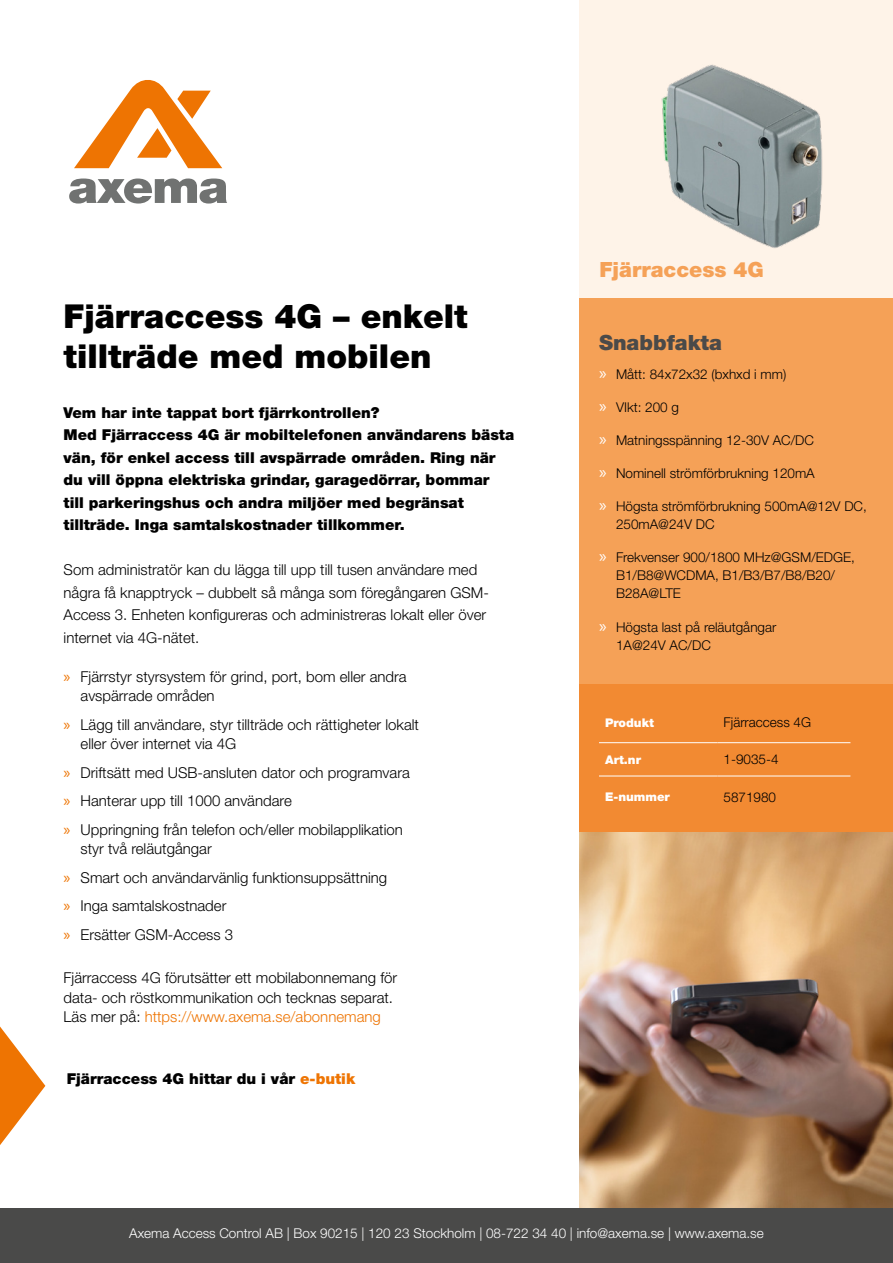
<style>
.page{position:relative;width:893px;height:1263px;background:#fff}
.page>*{position:absolute;margin:0;border:0;box-sizing:border-box;transform-origin:0 0}
.t1{font:900 33px/39.6px "Helvetica Neue LT Std";color:#000}
.t2{font:900 21px "Helvetica Neue LT Std";color:#f5a157}
.t3{font:900 21px "Helvetica Neue LT Std";color:#4a4a49}
.t4{font:300 15px/28.5px "Helvetica Neue LT Std";color:#000}
.t5{font:900 15px/22.5px "Helvetica Neue LT Std";color:#000}
.t6{font:300 13.5px/18px "Helvetica Neue LT Std";color:#000}
.t7{font:300 13.5px "Helvetica Neue LT Std";color:#fff}
.t8{font:900 12px "Helvetica Neue LT Std";color:#fff}
.s1{font-family:"Myriad Pro";font-weight:400;font-size:16.5px;color:#ee7402}
.s2{color:#ee7402}
.s3{font-family:"Myriad Pro";font-weight:400;font-size:18px;color:#fff}
</style>
<div class="page">
<div style="left:579px;top:0;width:314px;height:322px;background:#fef3e8"></div>
<img style="left:579px;top:832px;width:314px;height:377px">
<div style="left:579px;top:684px;width:314px;height:148px;background:#f28a32"></div>
<div style="left:0;top:1209px;width:893px;height:54px;background:#4a4a49"></div>
<svg style="left:69px;top:178px;width:158px;height:26px"></svg>
<svg style="left:74px;top:80px;width:148px;height:88px"></svg>
<hr style="left:599px;top:742px;width:119px;height:1px;background:#fff">
<hr style="left:718px;top:742px;width:132px;height:1px;background:#fff">
<hr style="left:599px;top:776px;width:119px;height:1px;background:#fff">
<hr style="left:718px;top:776px;width:132px;height:1px;background:#fff">
<svg style="left:0;top:1026px;width:45px;height:119px"></svg>
<img style="left:661px;top:64px;width:162px;height:184px">
<div style="left:579px;top:298px;width:314px;height:386px;background:#f5a157"></div>
<h1 class="t1" style="left:64px;top:296px;width:406px">Fjärraccess 4G – enkelt tillträde med mobilen</h1>
<p class="t5" style="left:64px;top:401px;width:452px">Vem har inte tappat bort fjärrkontrollen?<br>Med Fjärraccess 4G är mobiltelefonen användarens bästa vän, för enkel access till avspärrade områden. Ring när du vill öppna elektriska grindar, garagedörrar, bommar<br>till parkeringshus och andra miljöer med begränsat tillträde. Inga samtalskostnader tillkommer.</p>
<p class="t4" style="left:64px;top:558px;width:427px;line-height:22.5px">Som administratör kan du lägga till upp till tusen användare med några få knapptryck – dubbelt så många som föregångaren GSM-Access 3. Enheten konfigureras och administreras lokalt eller över internet via 4G-nätet.</p>
<p class="t4" style="left:81px;top:666px;width:328px;line-height:19.5px;text-indent:-17px"><span class="s1">»</span> Fjärrstyr styrsystem för grind, port, bom eller andra avspärrade områden</p>
<p class="t4" style="left:81px;top:714px;width:340px;line-height:19.5px;text-indent:-17px"><span class="s1">»</span> Lägg till användare, styr tillträde och rättigheter lokalt eller över internet via 4G</p>
<p class="t4" style="left:64px;top:758px;width:348px"><span class="s1">»</span> Driftsätt med USB-ansluten dator och programvara <span class="s1">»</span> Hanterar upp till 1000 användare<br><span class="s1">»</span> Uppringning från telefon och/eller mobilapplikation</p>
<p class="t4" style="left:64px;top:834px;width:325px;text-indent:17px">styr två reläutgångar<br><span class="s1">»</span> Smart och användarvänlig funktionsuppsättning <span class="s1">»</span> Inga samtalskostnader<br><span class="s1">»</span> Ersätter GSM-Access 3</p>
<p class="t4" style="left:64px;top:968px;width:335px;line-height:19.5px">Fjärraccess 4G förutsätter ett mobilabonnemang för data- och röstkommunikation och tecknas separat.<br>Läs mer på: <span class="s2">https://www.axema.se/abonnemang</span></p>
<p class="t5" style="left:67px;top:1067px;width:290px">Fjärraccess 4G hittar du i vår <span class="s2">e-butik</span></p>
<h2 class="t2" style="left:599px;top:257px;width:166px">Fjärraccess 4G</h2>
<h2 class="t3" style="left:599px;top:330px;width:124px">Snabbfakta</h2>
<p class="t6" style="left:599px;top:365px;width:189px"><span class="s3">»</span> Mått: 84x72x32 (bxhxd i mm)</p>
<p class="t6" style="left:599px;top:398px;width:82px"><span class="s3">»</span> VIkt: 200 g</p>
<p class="t6" style="left:599px;top:431px;width:217px"><span class="s3">»</span> Matningsspänning 12-30V AC/DC</p>
<p class="t6" style="left:599px;top:464px;width:217px"><span class="s3">»</span> Nominell strömförbrukning 120mA</p>
<p class="t6" style="left:616px;top:497px;width:252px;text-indent:-17px"><span class="s3">»</span> Högsta strömförbrukning 500mA@12V DC,<br>250mA@24V DC</p>
<p class="t6" style="left:616px;top:548px;width:240px;text-indent:-17px"><span class="s3">»</span> Frekvenser 900/1800 MHz@GSM/EDGE,<br>B1/B8@WCDMA, B1/B3/B7/B8/B20/<br>B28A@LTE</p>
<p class="t6" style="left:616px;top:618px;width:162px;text-indent:-17px"><span class="s3">»</span> Högsta last på reläutgångar<br>1A@24V AC/DC</p>
<p class="t8" style="left:605px;top:715px;width:50px">Produkt</p>
<p class="t6" style="left:724px;top:713px;width:89px">Fjärraccess 4G</p>
<p class="t8" style="left:605px;top:752px;width:37px">Art.nr</p>
<p class="t6" style="left:724px;top:750px;width:57px">1-9035-4</p>
<p class="t8" style="left:605px;top:789px;width:66px">E-nummer</p>
<p class="t6" style="left:724px;top:787px;width:54px">5871980</p>
<p class="t7" style="left:129px;top:1224px;width:636px">Axema Access Control AB | Box 90215 | 120 23 Stockholm | 08-722 34 40 | info@axema.se | www.axema.se</p>
</div>
